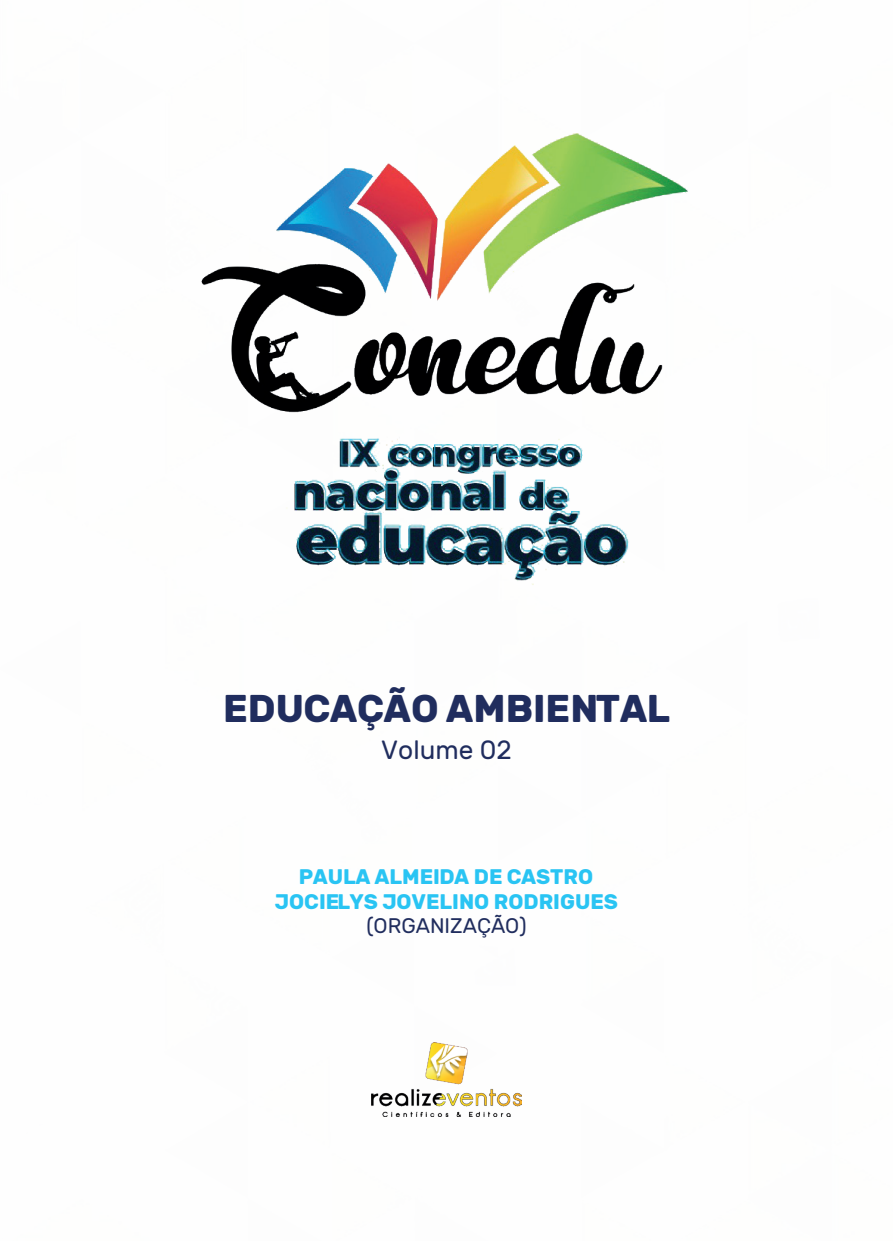
<style>
.page{position:relative;width:893px;height:1241px;background:#fff}
.page>*{position:absolute;margin:0;border:0;box-sizing:border-box;transform-origin:0 0}
.t1{font:700 38.5px "Rubik";color:#202d5e}
.t2{font:26.25px "Rubik";color:#202d5e}
._4_RESUMO{font:700 21px "Rubik";color:#29c4f3}
._4_RESUMO-2{font:21px "Rubik";color:#202d5e}
</style>
<div class="page">
<img style="left:201px;top:133px;width:487px;height:280px">
<img style="left:286px;top:438px;width:343px;height:147px">
<img style="left:372px;top:1042px;width:149px;height:74px">
<p class="t1" style="left:223px;top:686px;width:448px">EDUCAÇÃO AMBIENTAL</p>
<p class="t2" style="left:381px;top:735px;width:132px">Volume 02</p>
<p class="_4_RESUMO" style="left:299px;top:864px;width:296px">PAULA ALMEIDA DE CASTRO</p>
<p class="_4_RESUMO" style="left:275px;top:888px;width:345px">JOCIELYS JOVELINO RODRIGUES</p>
<p class="_4_RESUMO-2" style="left:366px;top:914px;width:162px">(ORGANIZAÇÃO)</p>
</div>
